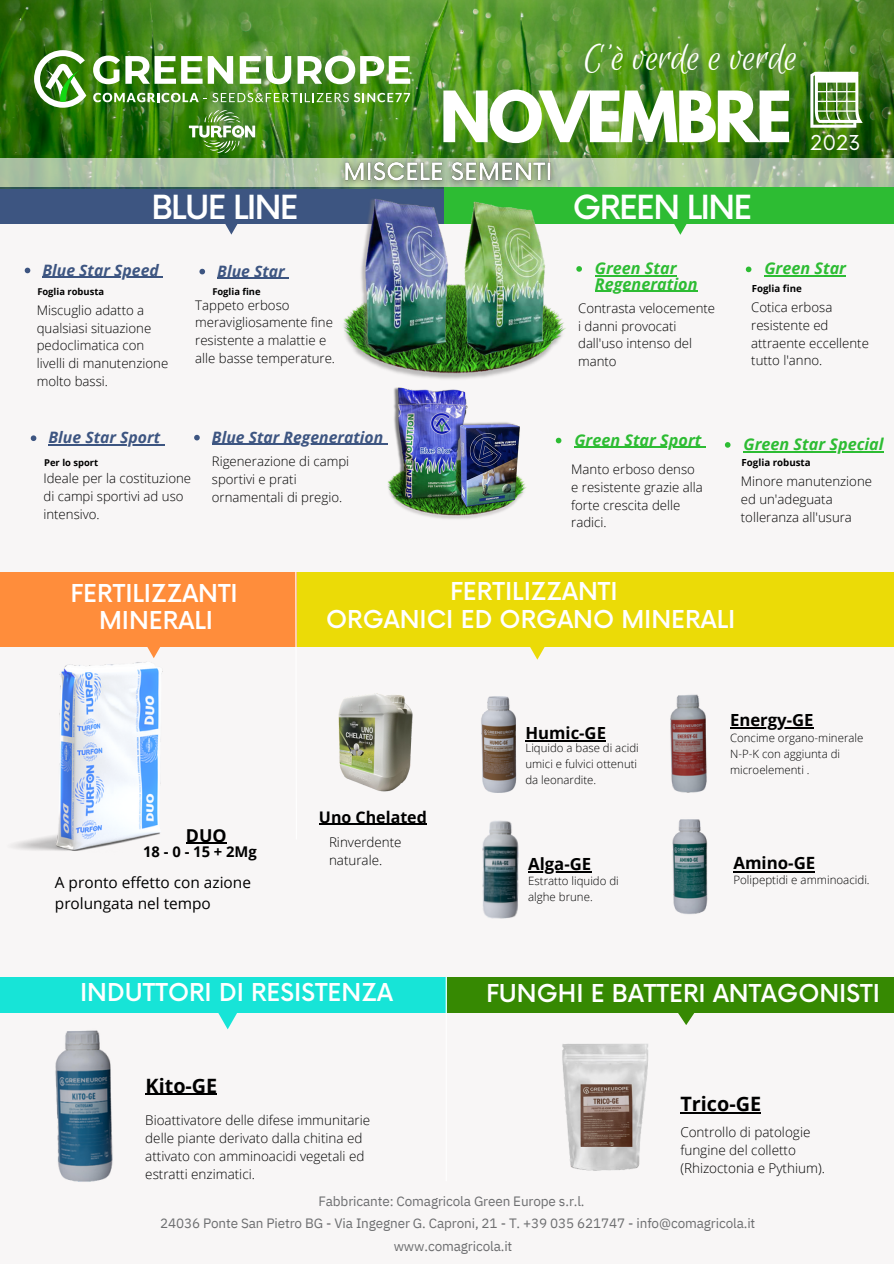
<style>
.page{position:relative;width:894px;height:1264px;background:#fff}
.page>*{position:absolute;margin:0;border:0;box-sizing:border-box;transform-origin:0 0}
.t1{font:700 62.55px "League Spartan";letter-spacing:-.05em;color:#fff}
.t2{font:41.1px "Euphoria Script";color:#fff}
.t3{font:500 32.4px "Now";letter-spacing:-.05em;color:#fff}
.t4{font:500 24px "Now";color:#fff}
.t5{font:19.95px "Now";color:#fff}
.t6{font:700 19.8px "Open Sans";color:#000}
.t7{font:700 17.85px "Open Sans";color:#000}
.t8{font:700 16.8px "Open Sans";color:#000}
.t9{font:700 16.65px "Open Sans";color:#000}
.t10{font:italic 700 16.2px/15.8px "Open Sans";color:#2dbc33}
.t11{font:700 16.05px "Open Sans";color:#000}
.t12{font:italic 700 15.75px "Open Sans";color:#3d5581}
.t13{font:15.45px/21.3px "Open Sans";color:#000}
.t14{font:700 14.7px "Open Sans";color:#000}
.t15{font:300 13.5px/17.9px "Open Sans";color:#000}
.t16{font:13.5px/22.5px "IBM Plex Sans";letter-spacing:-.01em;color:#6d6e70}
.t17{font:300 13.35px/17.9px "Open Sans";color:#000}
.t18{font:300 13.2px/17.5px "Open Sans";color:#000}
.t19{font:300 11.55px "Open Sans";color:#000}
.t20{font:300 11.4px/15.8px "Open Sans";color:#000}
.t21{font:700 9.75px "Open Sans";color:#000}
.t22{font:700 9.45px "Open Sans";color:#000}
</style>
<div class="page">
<div style="left:0;top:0;width:893px;height:1263px;background:#f8f6f6"></div>
<img style="left:0;top:0;width:893px;height:155px">
<svg style="left:93px;top:56px;width:109px;height:28px"></svg>
<svg style="left:208px;top:56px;width:25px;height:28px"></svg>
<svg style="left:240px;top:56px;width:51px;height:28px"></svg>
<svg style="left:297px;top:56px;width:113px;height:28px"></svg>
<svg style="left:93px;top:93px;width:317px;height:9px"></svg>
<svg style="left:34px;top:50px;width:52px;height:57px"></svg>
<img style="left:187px;top:108px;width:71px;height:47px">
<svg style="left:225px;top:224px;width:13px;height:11px"></svg>
<div style="left:0;top:187px;width:890px;height:37px;background:#3d5581"></div>
<img style="left:0;top:155px;width:893px;height:33px">
<svg style="left:810px;top:72px;width:52px;height:56px"></svg>
<div style="left:444px;top:187px;width:449px;height:37px;background:#2dbc33"></div>
<img style="left:375px;top:358px;width:167px;height:17px">
<img style="left:343px;top:199px;width:139px;height:166px">
<img style="left:422px;top:515px;width:67px;height:4px">
<img style="left:355px;top:373px;width:142px;height:142px">
<img style="left:447px;top:414px;width:113px;height:100px">
<svg style="left:674px;top:224px;width:13px;height:11px"></svg>
<img style="left:423px;top:199px;width:159px;height:159px">
<img style="left:482px;top:820px;width:58px;height:99px">
<img style="left:481px;top:696px;width:60px;height:97px">
<img style="left:672px;top:819px;width:36px;height:95px">
<img style="left:670px;top:694px;width:37px;height:99px">
<svg style="left:126px;top:646px;width:55px;height:8px"></svg>
<div style="left:0;top:572px;width:333px;height:74px;background:#ff8d3b"></div>
<div style="left:297px;top:572px;width:596px;height:74px;background:#ebdb07"></div>
<svg style="left:509px;top:646px;width:56px;height:13px"></svg>
<svg style="left:200px;top:1012px;width:55px;height:17px"></svg>
<div style="left:0;top:977px;width:503px;height:35px;background:#17e4d7"></div>
<div style="left:446px;top:977px;width:447px;height:35px;background:#368902"></div>
<svg style="left:658px;top:1012px;width:55px;height:13px"></svg>
<img style="left:562px;top:1044px;width:121px;height:127px">
<img style="left:31px;top:1012px;width:102px;height:170px">
<svg style="left:294px;top:572px;width:3px;height:75px"></svg>
<img style="left:338px;top:693px;width:75px;height:99px">
<img style="left:13px;top:654px;width:150px;height:197px">
<svg style="left:31px;top:435px;width:5px;height:6px"></svg>
<hr style="left:48px;top:444px;width:112px;height:1px;background:#3d5581">
<svg style="left:25px;top:268px;width:5px;height:5px"></svg>
<hr style="left:42px;top:277px;width:117px;height:1px;background:#3d5581">
<svg style="left:199px;top:269px;width:6px;height:5px"></svg>
<hr style="left:217px;top:278px;width:68px;height:1px;background:#3d5581">
<svg style="left:194px;top:435px;width:6px;height:5px"></svg>
<hr style="left:212px;top:444px;width:71px;height:1px;background:#3d5581">
<hr style="left:283px;top:444px;width:100px;height:1px;background:#3d5581">
<svg style="left:745px;top:266px;width:6px;height:6px"></svg>
<hr style="left:764px;top:275px;width:81px;height:2px;background:#2dbc33">
<svg style="left:555px;top:438px;width:6px;height:5px"></svg>
<hr style="left:574px;top:447px;width:127px;height:1px;background:#2dbc33">
<svg style="left:576px;top:266px;width:5px;height:6px"></svg>
<hr style="left:594px;top:275px;width:82px;height:1px;background:#2dbc33">
<hr style="left:594px;top:291px;width:103px;height:1px;background:#2dbc33">
<img style="left:335px;top:152px;width:226px;height:37px">
<hr style="left:528px;top:871px;width:63px;height:1px;background:#000">
<hr style="left:525px;top:740px;width:81px;height:1px;background:#000">
<hr style="left:733px;top:870px;width:82px;height:2px;background:#000">
<hr style="left:729px;top:727px;width:84px;height:1px;background:#000">
<hr style="left:680px;top:1112px;width:81px;height:1px;background:#000">
<hr style="left:145px;top:1093px;width:72px;height:1px;background:#000">
<hr style="left:319px;top:823px;width:108px;height:2px;background:#000">
<hr style="left:186px;top:842px;width:41px;height:1px;background:#000">
<svg style="left:724px;top:442px;width:6px;height:5px"></svg>
<hr style="left:743px;top:451px;width:140px;height:1px;background:#2dbc33">
<hr style="left:445px;top:977px;width:1px;height:204px;background:#fff">
<p class="t2" style="left:583px;top:36px;width:216px">C'è verde e verde</p>
<p class="t1" style="left:439px;top:86px;width:354px">NOVEMBRE</p>
<p class="t5" style="left:809px;top:132px;width:52px">2023</p>
<p class="t3" style="left:151px;top:190px;width:149px">BLUE LINE</p>
<p class="t3" style="left:572px;top:190px;width:181px">GREEN LINE</p>
<p class="t12" style="left:42px;top:259px;width:118px">Blue Star Speed</p>
<p class="t18" style="left:37px;top:301px;width:133px">Miscuglio adatto a qualsiasi situazione pedoclimatica con livelli di manutenzione molto bassi.</p>
<p class="t12" style="left:217px;top:260px;width:69px">Blue Star</p>
<p class="t18" style="left:195px;top:296px;width:141px">Tappeto erboso meravigliosamente fine resistente a malattie e alle basse temperature.</p>
<p class="t22" style="left:37px;top:285px;width:68px">Foglia robusta</p>
<p class="t22" style="left:212px;top:285px;width:50px">Foglia fine</p>
<p class="t12" style="left:48px;top:426px;width:113px">Blue Star Sport</p>
<p class="t22" style="left:44px;top:455px;width:56px">Per lo sport</p>
<p class="t18" style="left:43px;top:469px;width:149px">Ideale per la costituzione di campi sportivi ad uso intensivo.</p>
<p class="t12" style="left:212px;top:426px;width:173px">Blue Star Regeneration</p>
<p class="t18" style="left:212px;top:452px;width:139px">Rigenerazione di campi sportivi e prati ornamentali di pregio.</p>
<p class="t4" style="left:70px;top:580px;width:169px">FERTILIZZANTI</p>
<p class="t10" style="left:594px;top:260px;width:104px">Green Star<br>Regeneration</p>
<p class="t18" style="left:578px;top:299px;width:138px">Contrasta velocemente i danni provocati dall'uso intenso del manto</p>
<p class="t10" style="left:764px;top:260px;width:83px">Green Star</p>
<p class="t21" style="left:751px;top:282px;width:52px">Foglia fine</p>
<p class="t18" style="left:751px;top:298px;width:119px">Cotica erbosa resistente ed attraente eccellente tutto l'anno.</p>
<p class="t10" style="left:574px;top:431px;width:129px">Green Star Sport</p>
<p class="t18" style="left:571px;top:460px;width:133px">Manto erboso denso e resistente grazie alla forte crescita delle radici.</p>
<p class="t4" style="left:450px;top:578px;width:169px">FERTILIZZANTI</p>
<p class="t10" style="left:743px;top:436px;width:142px">Green Star Special</p>
<p class="t21" style="left:741px;top:456px;width:71px">Foglia robusta</p>
<p class="t18" style="left:740px;top:472px;width:133px">Minore manutenzione ed un'adeguata tolleranza all'usura</p>
<p class="t4" style="left:99px;top:607px;width:115px">MINERALI</p>
<p class="t4" style="left:326px;top:606px;width:410px">ORGANICI ED ORGANO MINERALI</p>
<p class="t7" style="left:186px;top:822px;width:42px">DUO</p>
<p class="t14" style="left:143px;top:841px;width:115px">18-0-15+2Mg</p>
<p class="t13" style="left:55px;top:870px;width:197px">A pronto effetto con azione prolungata nel tempo</p>
<p class="t11" style="left:319px;top:805px;width:109px">Uno Chelated</p>
<p class="t17" style="left:329px;top:832px;width:74px">Rinverdente naturale.</p>
<p class="t4" style="left:80px;top:979px;width:314px">INDUTTORI DI RESISTENZA</p>
<p class="t6" style="left:145px;top:1071px;width:73px">Kito-GE</p>
<p class="t15" style="left:145px;top:1110px;width:226px">Bioattivatore delle difese immunitarie delle piante derivato dalla chitina ed attivato con amminoacidi vegetali ed estratti enzimatici.</p>
<p class="t9" style="left:525px;top:721px;width:82px">Humic-GE</p>
<p class="t20" style="left:525px;top:740px;width:115px">Liquido a base di acidi umici e fulvici ottenuti da leonardite.</p>
<p class="t8" style="left:528px;top:852px;width:65px">Alga-GE</p>
<p class="t20" style="left:528px;top:873px;width:92px">Estratto liquido di alghe brune.</p>
<p class="t9" style="left:729px;top:707px;width:85px">Energy-GE</p>
<p class="t20" style="left:729px;top:730px;width:135px">Concime organo-minerale<br>N-P-K con aggiunta di microelementi .</p>
<p class="t8" style="left:733px;top:851px;width:83px">Amino-GE</p>
<p class="t19" style="left:733px;top:871px;width:138px">Polipeptidi e amminoacidi.</p>
<p class="t4" style="left:486px;top:980px;width:395px">FUNGHI E BATTERI ANTAGONISTI</p>
<p class="t6" style="left:680px;top:1089px;width:82px">Trico-GE</p>
<p class="t15" style="left:680px;top:1122px;width:146px">Controllo di patologie fungine del colletto (Rhizoctonia e Pythium).</p>
<p class="t16" style="left:318px;top:1189px;width:267px">Fabbricante: Comagricola Green Europe s.r.l.</p>
<p class="t16" style="left:393px;top:1211px;width:363px;text-indent:-233px">24036 Ponte San Pietro BG - Via Ingegner G. Caproni, 21 - T. +39 035 621747 - info@comagricola.it www.comagricola.it</p>
</div>
